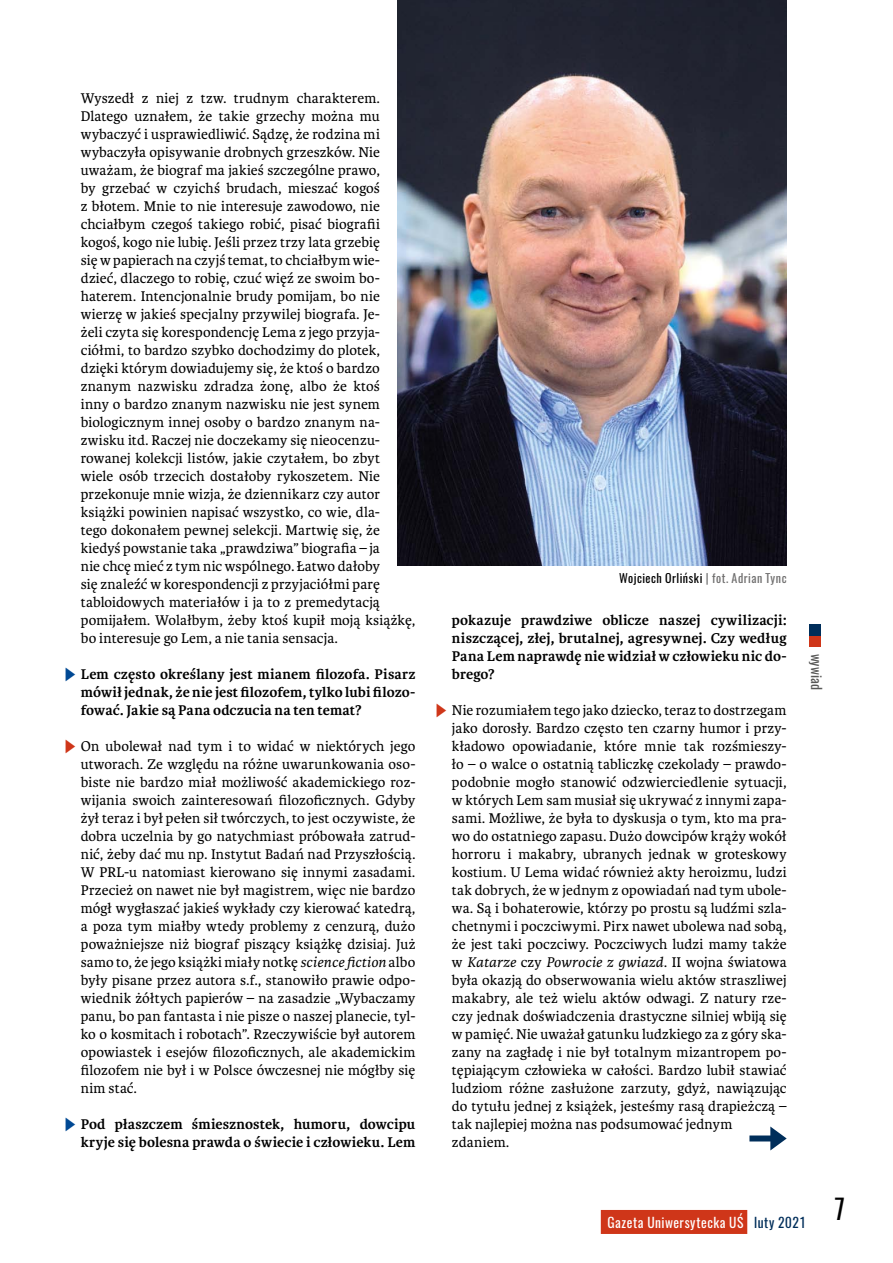
<style>
.page{position:relative;width:893px;height:1263px;background:#fff}
.page>*{position:absolute;margin:0;border:0;box-sizing:border-box;transform-origin:0 0}
.t1{font:27px "Oswald";color:#000}
.t2{font:15px/18px "Karmina";letter-spacing:.005em;color:#000}
.t3{font:700 15px/18px "Karmina";letter-spacing:.005em;color:#000;text-align:justify}
.t4{font:13.5px "Oswald";letter-spacing:.04em;color:#fff}
.t5{font:13.5px "Oswald";color:#575756}
.t6{font:12px "Oswald";letter-spacing:.04em;color:#000}
.s1{font-style:italic}
.s2{color:#706f6f}
.s3{color:#002e5a}
</style>
<div class="page">
<div style="left:601px;top:1210px;width:146px;height:24px;background:#cf3619"></div>
<div style="left:809px;top:635px;width:12px;height:12px;background:#cf3619"></div>
<div style="left:809px;top:624px;width:12px;height:12px;background:#002e5a"></div>
<svg style="left:749px;top:1126px;width:38px;height:24px"></svg>
<img style="left:397px;top:0;width:390px;height:566px">
<p class="t2" style="left:81px;top:89px;width:336px">Wyszedł z niej z tzw. trudnym charakterem.<br>Dlatego uznałem, że takie grzechy można mu wybaczyć i usprawiedliwić. Sądzę, że rodzina mi wybaczyła opisywanie drobnych grzeszków. Nie uważam, że biograf ma jakieś szczególne prawo,<br>by grzebać w czyichś brudach, mieszać kogoś<br>z błotem. Mnie to nie interesuje zawodowo, nie chciałbym czegoś takiego robić, pisać biografii kogoś, kogo nie lubię. Jeśli przez trzy lata grzebię<br>się w papierach na czyjś temat, to chciałbym wie&shy;dzieć, dlaczego to robię, czuć więź ze swoim bo&shy;haterem. Intencjonalnie brudy pomijam, bo nie wierzę w jakieś specjalny przywilej biografa. Je-<br>żeli czyta się korespondencję Lema z jego przyja&shy;ciółmi, to bardzo szybko dochodzimy do plotek, dzięki którym dowiadujemy się, że ktoś o bardzo znanym nazwisku zdradza żonę, albo że ktoś<br>inny o bardzo znanym nazwisku nie jest synem biologicznym innej osoby o bardzo znanym na&shy;zwisku itd. Raczej nie doczekamy się nieocenzu&shy;rowanej kolekcji listów, jakie czytałem, bo zbyt wiele osób trzecich dostałoby rykoszetem. Nie przekonuje mnie wizja, że dziennikarz czy autor książki powinien napisać wszystko, co wie, dla-<br>tego dokonałem pewnej selekcji. Martwię się, że kiedyś powstanie taka „prawdziwa” biografia – ja<br>nie chcę mieć z tym nic wspólnego. Łatwo dałoby<br>się znaleźć w korespondencji z przyjaciółmi parę tabloidowych materiałów i ja to z premedytacją pomijałem. Wolałbym, żeby ktoś kupił moją książkę, bo interesuje go Lem, a nie tania sensacja.</p>
<p class="t3" style="left:81px;top:665px;width:336px">Lem często określany jest mianem filozofa. Pisarz mówił jednak, że nie jest filozofem, tylko lubi filozo&shy;fować. Jakie są Pana odczucia na ten temat?</p>
<p class="t2" style="left:81px;top:737px;width:336px;text-align:justify">On ubolewał nad tym i to widać w niektórych jego utworach. Ze względu na różne uwarunkowania oso&shy;biste nie bardzo miał możliwość akademickiego roz&shy;wijania swoich zainteresowań filozoficznych. Gdyby żył teraz i był pełen sił twórczych, to jest oczywiste, że dobra uczelnia by go natychmiast próbowała zatrud&shy;nić, żeby dać mu np. Instytut Badań nad Przyszłością.<br>W PRL-u natomiast kierowano się innymi zasadami.<br>Przecież on nawet nie był magistrem, więc nie bardzo mógł wygłaszać jakieś wykłady czy kierować katedrą, a poza tym miałby wtedy problemy z cenzurą, dużo poważniejsze niż biograf piszący książkę dzisiaj. Już samo to, że jego książki miały notkę <span class="s1">science fiction</span> albo były pisane przez autora s.f., stanowiło prawie odpo&shy;wiednik żółtych papierów – na zasadzie „Wybaczamy panu, bo pan fantasta i nie pisze o naszej planecie, tyl&shy;ko o kosmitach i robotach”. Rzeczywiście był autorem opowiastek i esejów filozoficznych, ale akademickim filozofem nie był i w Polsce ówczesnej nie mógłby się nim stać.</p>
<p class="t3" style="left:81px;top:1115px;width:336px">Pod płaszczem śmiesznostek, humoru, dowcipu kryje się bolesna prawda o świecie i człowieku. Lem</p>
<p class="t6" style="left:619px;top:570px;width:169px">Wojciech Orliński <span class="s2">| fot. Adrian Tync</span></p>
<p class="t3" style="left:452px;top:611px;width:336px">pokazuje prawdziwe oblicze naszej cywilizacji: niszczącej, złej, brutalnej, agresywnej. Czy według Pana Lem naprawdę nie widział w człowieku nic do&shy;brego?</p>
<p class="t2" style="left:452px;top:701px;width:336px">Nie rozumiałem tego jako dziecko, teraz to dostrzegam jako dorosły. Bardzo często ten czarny humor i przy&shy;kładowo opowiadanie, które mnie tak rozśmieszy&shy;ło – o walce o ostatnią tabliczkę czekolady – prawdo&shy;podobnie mogło stanowić odzwierciedlenie sytuacji, w których Lem sam musiał się ukrywać z innymi zapa&shy;sami. Możliwe, że była to dyskusja o tym, kto ma pra&shy;wo do ostatniego zapasu. Dużo dowcipów krąży wokół horroru i makabry, ubranych jednak w groteskowy kostium. U Lema widać również akty heroizmu, ludzi tak dobrych, że w jednym z opowiadań nad tym ubole&shy;wa. Są i bohaterowie, którzy po prostu są ludźmi szla&shy;chetnymi i poczciwymi. Pirx nawet ubolewa nad sobą, że jest taki poczciwy. Poczciwych ludzi mamy także w <span class="s1">Katarze</span> czy <span class="s1">Powrocie z gwiazd</span>. II wojna światowa była okazją do obserwowania wielu aktów straszliwej makabry, ale też wielu aktów odwagi. Z natury rze&shy;czy jednak doświadczenia drastyczne silniej wbiją się w pamięć. Nie uważał gatunku ludzkiego za z góry ska&shy;zany na zagładę i nie był totalnym mizantropem po&shy;tępiającym człowieka w całości. Bardzo lubił stawiać ludziom różne zasłużone zarzuty, gdyż, nawiązując do tytułu jednej z książek, jesteśmy rasą drapieżczą – tak najlepiej można nas podsumować jednym zdaniem.</p>
<p class="t5" style="left:826px;top:653px;width:37px;rotate:90deg">wywiad</p>
<p class="t4" style="left:608px;top:1213px;width:200px">Gazeta Uniwersytecka UŚ <span class="s3">luty 2021</span></p>
<h1 class="t1" style="left:835px;top:1190px;width:12px">7</h1>
</div>
